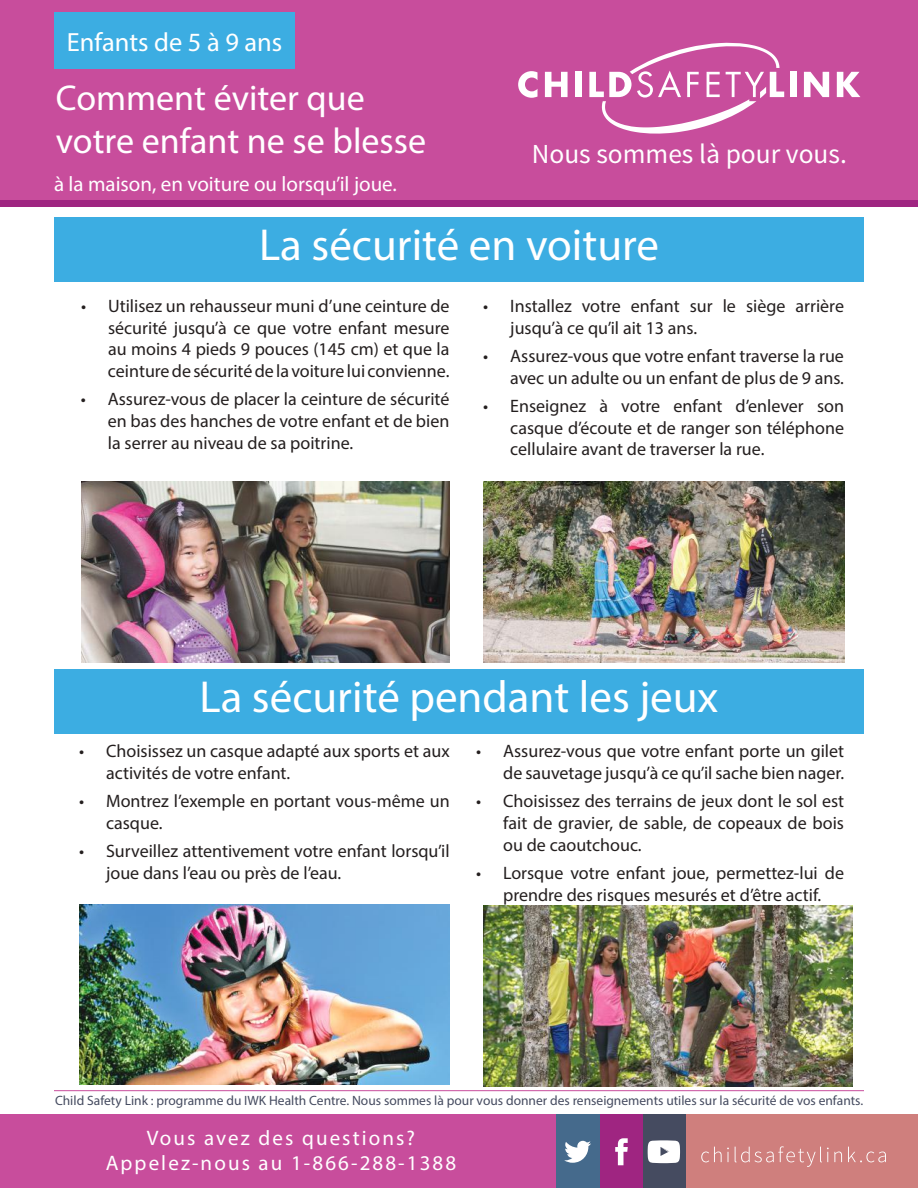
<style>
.page{position:relative;width:918px;height:1188px;background:#fff}
.page>*{position:absolute;margin:0;border:0;box-sizing:border-box;transform-origin:0 0}
.t1{font:45px "Myriad Pro";color:#fff}
.t2{font:36px/42.8px "Myriad Pro";color:#fff}
.t3{font:27.45px "Source Sans Pro";color:#fff}
.t4{font:26.4px "Myriad Pro";color:#fff}
.t5{font:21px/25.2px "Myriad Pro";letter-spacing:.1em;color:#fff;text-align:center}
.t6{font:21px "Myriad Pro";color:#fff}
.t7{font:18px/21.6px "Myriad Pro";color:#241f1f}
.t8{font:13.5px "Myriad Pro";color:#454b60}
</style>
<div class="page">
<hr style="left:54px;top:1090px;width:810px;height:1px;background:#c84d9c">
<div style="left:54px;top:217px;width:810px;height:65px;background:#3cade2"></div>
<div style="left:54px;top:669px;width:810px;height:65px;background:#3cade2"></div>
<div style="left:0;top:1114px;width:918px;height:74px;background:#c84d9c"></div>
<div style="left:686px;top:1114px;width:232px;height:74px;background:#cf7f7d"></div>
<svg style="left:701px;top:1147px;width:28px;height:15px"></svg>
<svg style="left:735px;top:1146px;width:107px;height:21px"></svg>
<svg style="left:848px;top:1147px;width:38px;height:15px"></svg>
<div style="left:642px;top:1114px;width:44px;height:74px;background:#454b60"></div>
<div style="left:600px;top:1114px;width:43px;height:74px;background:#9f2581"></div>
<div style="left:556px;top:1114px;width:43px;height:74px;background:#456a8c"></div>
<svg style="left:564px;top:1141px;width:27px;height:22px"></svg>
<svg style="left:615px;top:1138px;width:65px;height:27px"></svg>
<img style="left:483px;top:481px;width:361px;height:181px">
<img style="left:81px;top:481px;width:369px;height:181px">
<img style="left:483px;top:906px;width:369px;height:180px">
<img style="left:79px;top:904px;width:371px;height:181px">
<div style="left:0;top:0;width:918px;height:203px;background:#c84d9c"></div>
<div style="left:54px;top:12px;width:241px;height:57px;background:#3cade2"></div>
<svg style="left:518px;top:71px;width:20px;height:27px"></svg>
<svg style="left:545px;top:72px;width:23px;height:25px"></svg>
<div style="left:575px;top:72px;width:7px;height:25px;background:#fff"></div>
<svg style="left:589px;top:43px;width:195px;height:91px"></svg>
<div style="left:790px;top:72px;width:6px;height:25px;background:#fff"></div>
<svg style="left:804px;top:72px;width:25px;height:25px"></svg>
<svg style="left:837px;top:72px;width:23px;height:25px"></svg>
<div style="left:0;top:200px;width:918px;height:6px;background:#9f2581"></div>
<h3 class="t4" style="left:67px;top:26px;width:217px">Enfants de 5 à 9 ans</h3>
<h2 class="t2" style="left:56px;top:76px;width:372px">Comment éviter que votre enfant ne se blesse</h2>
<p class="t6" style="left:54px;top:171px;width:344px">à la maison, en voiture ou lorsqu’il joue.</p>
<h3 class="t3" style="left:532px;top:136px;width:317px">Nous sommes là pour vous.</h3>
<h1 class="t1" style="left:259px;top:217px;width:401px">La sécurité en voiture</h1>
<p class="t7" style="left:108px;top:295px;width:343px;text-align:justify;text-indent:-27px">• Utilisez un rehausseur muni d’une ceinture de sécurité jusqu’à ce que votre enfant mesure au moins 4 pieds 9 pouces (145 cm) et que la ceinturede sécuritéde la voiture lui convienne.</p>
<p class="t7" style="left:108px;top:388px;width:343px;text-align:justify;text-indent:-27px">• Assurez-vous de placer la ceinture de sécurité en bas des hanches de votre enfant et de bien la serrer au niveau de sa poitrine.</p>
<p class="t7" style="left:510px;top:295px;width:335px;text-indent:-27px">• Installez votre enfant sur le siège arrière jusqu’à ce qu’il ait 13 ans.</p>
<p class="t7" style="left:483px;top:345px;width:362px;text-align:right">• Assurez-vous que votre enfant traverse la rue avec un adulte ou un enfant de plus de 9 ans.</p>
<p class="t7" style="left:510px;top:395px;width:335px;text-align:justify;text-indent:-27px">• Enseignez à votre enfant d’enlever son casque d’écoute et de ranger son téléphone cellulaire avant de traverser la rue.</p>
<h1 class="t1" style="left:200px;top:669px;width:520px">La sécurité pendant les jeux</h1>
<p class="t7" style="left:106px;top:740px;width:345px;text-indent:-27px">• Choisissez un casque adapté aux sports et aux activités de votre enfant.</p>
<p class="t7" style="left:106px;top:790px;width:345px;text-indent:-27px">• Montrez l’exemple en portant vous-même un casque.</p>
<p class="t7" style="left:106px;top:840px;width:345px;text-indent:-27px">• Surveillez attentivement votre enfant lorsqu’il joue dans l’eau ou près de l’eau.</p>
<p class="t7" style="left:476px;top:740px;width:369px;text-align:right">• Assurez-vous que votre enfant porte un gilet de sauvetage jusqu’à ce qu’il sache bien nager.</p>
<p class="t7" style="left:503px;top:790px;width:343px;text-align:justify;text-indent:-27px">• Choisissez des terrains de jeux dont le sol est fait de gravier, de sable, de copeaux de bois ou de caoutchouc.</p>
<p class="t7" style="left:476px;top:862px;width:369px;text-align:center">• Lorsque votre enfant joue, permettez-lui de prendre des risques mesurés et d’être actif.</p>
<p class="t8" style="left:55px;top:1093px;width:810px">Child Safety Link : programme du IWK Health Centre. Nous sommes là pour vous donner des renseignements utiles sur la sécurité de vos enfants.</p>
<p class="t5" style="left:106px;top:1125px;width:352px">Vous avez des questions?<br>Appelez-nous au 1-866-288-1388</p>
</div>
